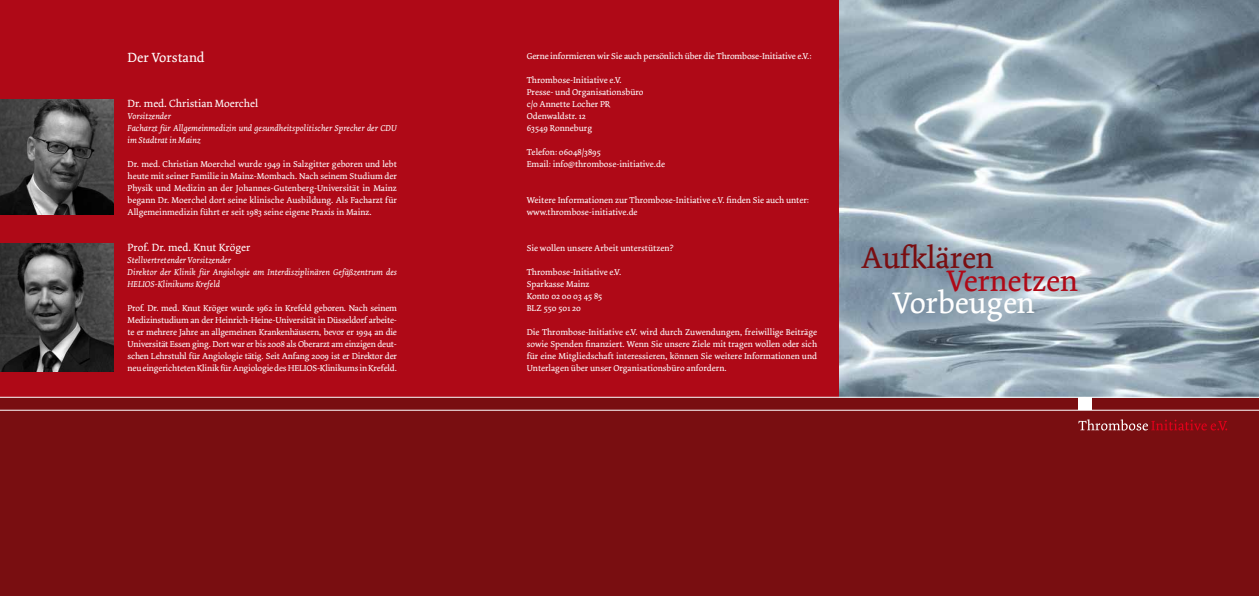
<style>
.page{position:relative;width:1259px;height:596px;background:#fff}
.page>*{position:absolute;margin:0;border:0;box-sizing:border-box;transform-origin:0 0}
.t1{font:31.2px "Dolly";color:#fff}
.t2{font:31.2px "Dolly";color:#af0917}
.t3{font:31.2px "Dolly";color:#790e11}
.t4{font:14px "Dolly";color:#fff}
.t5{font:11px "Dolly";color:#fff}
.t6{font:9px/12px "Dolly";color:#fff}
.t7{font:italic 9px/12px "Dolly";color:#fff}
</style>
<div class="page">
<div style="left:0;top:0;width:839px;height:425px;background:#af0917"></div>
<div style="left:0;top:397px;width:1259px;height:198px;background:#790e11"></div>
<img style="left:839px;top:0;width:420px;height:396px">
<hr style="left:0;top:396px;width:1259px;height:1px;background:#fff">
<hr style="left:0;top:409px;width:1259px;height:1px;background:#fff">
<div style="left:1078px;top:397px;width:14px;height:12px;background:#fff"></div>
<svg style="left:1078px;top:419px;width:149px;height:11px"></svg>
<img style="left:0;top:99px;width:113px;height:115px">
<img style="left:0;top:243px;width:113px;height:128px">
<h2 class="t4" style="left:128px;top:49px;width:78px">Der Vorstand</h2>
<p class="t5" style="left:128px;top:96px;width:132px">Dr. med. Christian Moerchel</p>
<p class="t7" style="left:128px;top:110px;width:271px">Vorsitzender<br>Facharzt für Allgemeinmedizin und gesundheitspolitischer Sprecher der CDU im Stadtrat in Mainz</p>
<p class="t6" style="left:128px;top:158px;width:271px;text-align:justify">Dr. med. Christian Moerchel wurde 1949 in Salzgitter geboren und lebt heute mit seiner Familie in Mainz-Mombach. Nach seinem Studium der Physik und Medizin an der Johannes-Gutenberg-Universität in Mainz begann Dr. Moerchel dort seine klinische Ausbildung. Als Facharzt für Allgemeinmedizin führt er seit 1983 seine eigene Praxis in Mainz.</p>
<p class="t5" style="left:128px;top:240px;width:124px">Prof. Dr. med. Knut Kröger</p>
<p class="t7" style="left:128px;top:254px;width:271px">Stellvertretender Vorsitzender<br>Direktor der Klinik für Angiologie am Interdisziplinären Gefäßzentrum des<br>HELIOS-Klinikums Krefeld</p>
<p class="t6" style="left:128px;top:302px;width:271px;text-align:justify">Prof. Dr. med. Knut Kröger wurde 1962 in Krefeld geboren. Nach seinem Medizinstudium an der Heinrich-Heine-Universität in Düsseldorf arbeite&shy;te er mehrere Jahre an allgemeinen Krankenhäusern, bevor er 1994 an die Universität Essen ging. Dort war er bis 2008 als Oberarzt am einzigen deut&shy;schen Lehrstuhl für Angiologie tätig. Seit Anfang 2009 ist er Direktor der neu eingerichteten Klinik für Angiologie des HELIOS-Klinikums in Krefeld.</p>
<p class="t6" style="left:527px;top:50px;width:286px">Gerne informieren wir Sie auch persönlich über die Thrombose-Initiative e.V.:</p>
<p class="t6" style="left:527px;top:74px;width:118px">Thrombose-Initiative e.V.<br>Presse- und Organisationsbüro c/o Annette Locher PR<br>Odenwaldstr. 12<br>63549 Ronneburg</p>
<p class="t6" style="left:527px;top:146px;width:140px">Telefon: 06048/3895<br>Email: info@thrombose-initiative.de</p>
<p class="t6" style="left:527px;top:194px;width:284px">Weitere Informationen zur Thrombose-Initiative e.V. finden Sie auch unter: www.thrombose-initiative.de</p>
<p class="t6" style="left:527px;top:242px;width:148px">Sie wollen unsere Arbeit unterstützen?</p>
<p class="t6" style="left:527px;top:266px;width:96px">Thrombose-Initiative e.V.<br>Sparkasse Mainz<br>Konto 02 00 03 45 85<br>BLZ 550 501 20</p>
<p class="t6" style="left:527px;top:326px;width:292px;text-align:justify">Die Thrombose-Initiative e.V. wird durch Zuwendungen, freiwillige Beiträge sowie Spenden finanziert. Wenn Sie unsere Ziele mit tragen wollen oder sich für eine Mitgliedschaft interessieren, können Sie weitere Informationen und Unterlagen über unser Organisationsbüro anfordern.</p>
<h1 class="t3" style="left:861px;top:239px;width:134px">Aufklären</h1>
<h1 class="t2" style="left:946px;top:262px;width:133px">Vernetzen</h1>
<h1 class="t1" style="left:893px;top:284px;width:143px">Vorbeugen</h1>
</div>
